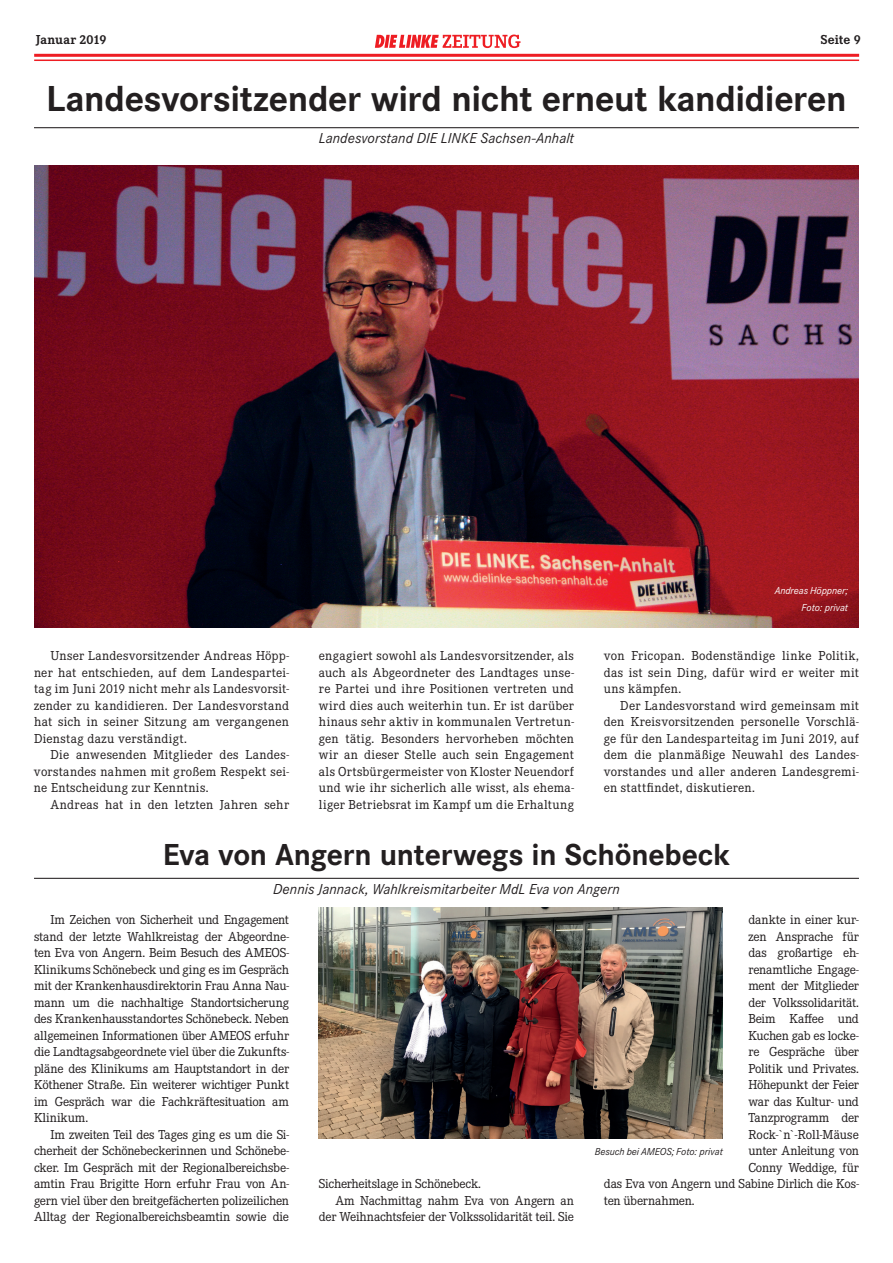
<style>
.page{position:relative;width:893px;height:1263px;background:#fff}
.page>*{position:absolute;margin:0;border:0;box-sizing:border-box;transform-origin:0 0}
.t1{font:700 37.5px "Corporate S";letter-spacing:-.01em;color:#231f20}
.t2{font:700 31.5px "Corporate S";letter-spacing:-.01em;color:#231f20}
.t3{font:italic 15px "Corporate S";letter-spacing:.005em;color:#231f20}
.t4{font:13.5px/16.5px "Corporate E";letter-spacing:-.005em;color:#231f20;text-align:justify}
.t5{font:13.5px "Corporate E";letter-spacing:.02em;color:#231f20}
.t6{font:13.5px "Corporate E";letter-spacing:-.025em;color:#231f20}
.t7{font:13.5px "Corporate E";letter-spacing:.015em;color:#231f20}
.t8{font:13.5px "Corporate E";letter-spacing:.025em;color:#231f20}
.t9{font:13.5px "Corporate E";letter-spacing:.03em;color:#231f20}
.t10{font:700 13.5px "Corporate E";color:#231f20}
.t11{font:italic 10.5px/16.5px "Corporate S";letter-spacing:-.005em;color:#fff;text-align:right}
.t12{font:italic 10.5px "Corporate S";letter-spacing:-.005em;color:#231f20}
</style>
<div class="page">
<hr style="left:34px;top:54px;width:825px;height:3px;background:#ee1d23">
<hr style="left:34px;top:60px;width:825px;height:1px;background:#ee1d23">
<svg style="left:375px;top:35px;width:145px;height:13px"></svg>
<hr style="left:34px;top:127px;width:825px;height:1px;background:#231f20">
<hr style="left:34px;top:878px;width:825px;height:1px;background:#231f20">
<img style="left:319px;top:908px;width:404px;height:231px">
<img style="left:34px;top:165px;width:825px;height:462px">
<p class="t10" style="left:36px;top:32px;width:72px">Januar 2019</p>
<p class="t10" style="left:821px;top:32px;width:41px">Seite 9</p>
<p class="t1" style="left:46px;top:77px;width:802px">Landesvorsitzender wird nicht erneut kandidieren</p>
<p class="t3" style="left:319px;top:130px;width:257px">Landesvorstand DIE LINKE Sachsen-Anhalt</p>
<p class="t5" style="left:51px;top:648px;width:240px">Unser Landesvorsitzender Andreas Höpp-</p>
<p class="t7" style="left:34px;top:665px;width:257px">ner hat entschieden, auf dem Landespartei-</p>
<p class="t5" style="left:34px;top:681px;width:257px">tag im Juni 2019 nicht mehr als Landesvorsit-</p>
<p class="t5" style="left:34px;top:698px;width:257px">zender zu kandidieren. Der Landesvorstand</p>
<p class="t7" style="left:34px;top:714px;width:257px">hat sich in seiner Sitzung am vergangenen</p>
<p class="t9" style="left:34px;top:731px;width:154px">Dienstag dazu verständigt.</p>
<p class="t7" style="left:51px;top:747px;width:240px">Die anwesenden Mitglieder des Landes-</p>
<p class="t5" style="left:34px;top:764px;width:257px">vorstandes nahmen mit großem Respekt sei-</p>
<p class="t5" style="left:34px;top:780px;width:176px">ne Entscheidung zur Kenntnis.</p>
<p class="t5" style="left:50px;top:797px;width:240px">Andreas hat in den letzten Jahren sehr</p>
<p class="t11" style="left:775px;top:582px;width:75px">Andreas Höppner;<br>Foto: privat</p>
<p class="t4" style="left:319px;top:648px;width:257px">engagiert sowohl als Landesvorsitzender, als auch als Abgeordneter des Landtages unse&shy;re Partei und ihre Positionen vertreten und wird dies auch weiterhin tun. Er ist darüber hinaus sehr aktiv in kommunalen Vertretun&shy;gen tätig. Besonders hervorheben möchten wir an dieser Stelle auch sein Engagement als Ortsbürgermeister von Kloster Neuendorf und wie ihr sicherlich alle wisst, als ehema&shy;liger Betriebsrat im Kampf um die Erhaltung</p>
<p class="t5" style="left:604px;top:648px;width:257px">von Fricopan. Bodenständige linke Politik,</p>
<p class="t8" style="left:604px;top:665px;width:257px">das ist sein Ding, dafür wird er weiter mit</p>
<p class="t5" style="left:604px;top:681px;width:79px">uns kämpfen.</p>
<p class="t8" style="left:620px;top:698px;width:240px">Der Landesvorstand wird gemeinsam mit</p>
<p class="t7" style="left:604px;top:714px;width:257px">den Kreisvorsitzenden personelle Vorschlä-</p>
<p class="t5" style="left:604px;top:731px;width:257px">ge für den Landesparteitag im Juni 2019, auf</p>
<p class="t8" style="left:604px;top:747px;width:257px">dem die planmäßige Neuwahl des Landes-</p>
<p class="t5" style="left:604px;top:764px;width:257px">vorstandes und aller anderen Landesgremi-</p>
<p class="t5" style="left:604px;top:780px;width:153px">en stattfindet, diskutieren.</p>
<p class="t2" style="left:163px;top:837px;width:569px">Eva von Angern unterwegs in Schönebeck</p>
<p class="t3" style="left:273px;top:880px;width:348px">Dennis Jannack, Wahlkreismitarbeiter MdL Eva von Angern</p>
<p class="t6" style="left:51px;top:912px;width:240px">Im Zeichen von Sicherheit und Engagement</p>
<p class="t4" style="left:34px;top:928px;width:257px">stand der letzte Wahlkreistag der Abgeordne-</p>
<p class="t4" style="left:34px;top:945px;width:257px">ten Eva von Angern. Beim Besuch des AMEOS-</p>
<p class="t4" style="left:34px;top:961px;width:257px">Klinikums Schönebeck und ging es im Gespräch</p>
<p class="t4" style="left:34px;top:978px;width:257px">mit der Krankenhausdirektorin Frau Anna Nau-</p>
<p class="t4" style="left:34px;top:994px;width:257px">mann um die nachhaltige Standortsicherung</p>
<p class="t4" style="left:34px;top:1011px;width:257px">des Krankenhausstandortes Schönebeck. Neben</p>
<p class="t4" style="left:34px;top:1027px;width:257px">allgemeinen Informationen über AMEOS erfuhr</p>
<p class="t4" style="left:34px;top:1044px;width:257px">die Landtagsabgeordnete viel über die Zukunfts-</p>
<p class="t4" style="left:34px;top:1060px;width:257px">pläne des Klinikums am Hauptstandort in der</p>
<p class="t4" style="left:34px;top:1077px;width:257px">Köthener Straße. Ein weiterer wichtiger Punkt</p>
<p class="t4" style="left:34px;top:1093px;width:257px">im Gespräch war die Fachkräftesituation am</p>
<p class="t4" style="left:34px;top:1110px;width:56px">Klinikum.</p>
<p class="t4" style="left:51px;top:1126px;width:240px">Im zweiten Teil des Tages ging es um die Si-</p>
<p class="t6" style="left:34px;top:1143px;width:257px">cherheit der Schönebeckerinnen und Schönebe-</p>
<p class="t4" style="left:34px;top:1159px;width:257px">cker. Im Gespräch mit der Regionalbereichsbe-</p>
<p class="t4" style="left:34px;top:1175px;width:257px">amtin Frau Brigitte Horn erfuhr Frau von An-</p>
<p class="t6" style="left:34px;top:1193px;width:257px">gern viel über den breitgefächerten polizeilichen</p>
<p class="t4" style="left:34px;top:1208px;width:257px">Alltag der Regionalbereichsbeamtin sowie die</p>
<p class="t6" style="left:319px;top:1176px;width:164px">Sicherheitslage in Schönebeck.</p>
<p class="t4" style="left:335px;top:1192px;width:240px">Am Nachmittag nahm Eva von Angern an</p>
<p class="t6" style="left:319px;top:1209px;width:257px">der Weihnachtsfeier der Volkssolidarität teil. Sie</p>
<p class="t12" style="left:595px;top:1146px;width:130px">Besuch bei AMEOS; Foto: privat</p>
<p class="t4" style="left:748px;top:911px;width:112px">dankte in einer kur&shy;zen Ansprache für das großartige eh&shy;renamtliche Engage&shy;ment der Mitglieder der Volkssolidarität.<br>Beim Kaffee und Kuchen gab es locke&shy;re Gespräche über Politik und Privates.<br>Höhepunkt der Feier war das Kultur- und Tanzprogramm der Rock-`n`-Roll-Mäuse unter Anleitung von Conny Weddige, für</p>
<p class="t4" style="left:604px;top:1176px;width:257px">das Eva von Angern und Sabine Dirlich die Kos&shy;ten übernahmen.</p>
</div>
